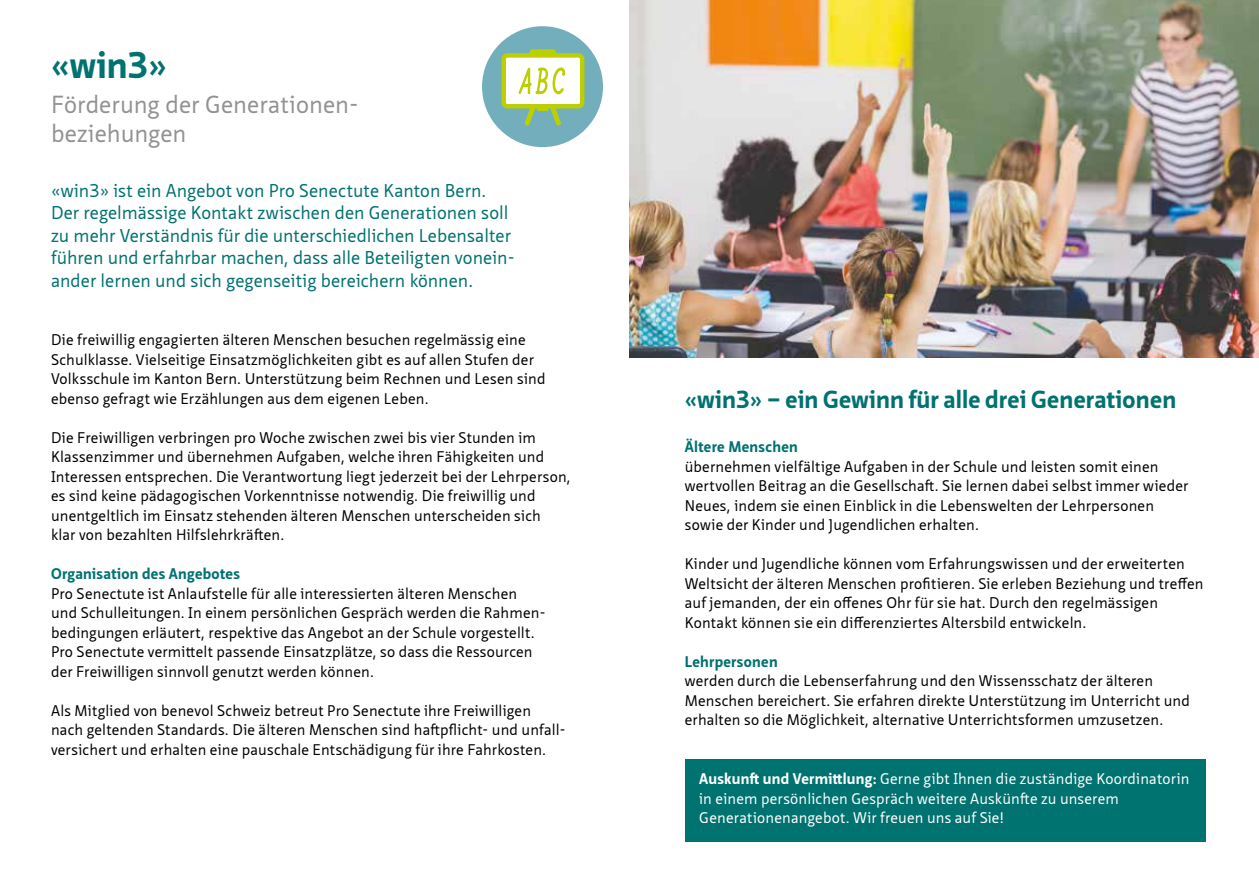
<style>
.page{position:relative;width:1259px;height:893px;background:#fff}
.page>*{position:absolute;margin:0;border:0;box-sizing:border-box;transform-origin:0 0}
.t1{font:700 36px "Neue Sans Pro";color:#007270}
.t2{font:700 24px "Neue Sans Pro";letter-spacing:.01em;color:#007270}
.t3{font:24px/28.5px "Neue Sans Pro";color:#929292}
.t4{font:18px/22.5px "Neue Sans Pro";letter-spacing:.005em;color:#007270}
.t5{font:15px/19.5px "Neue Sans Pro";letter-spacing:.01em;color:#000}
.t6{font:15px/19.5px "Neue Sans Pro";letter-spacing:.01em;color:#fff}
.t7{font:700 15px "Neue Sans Pro";letter-spacing:.02em;color:#007270}
.s1{font-weight:700}
</style>
<div class="page">
<div style="left:482px;top:26px;width:121px;height:121px;background:#72aebc;border-radius:50%"></div>
<div style="left:685px;top:759px;width:520px;height:83px;background:#007270"></div>
<img style="left:629px;top:0;width:630px;height:358px">
<div style="left:504px;top:55px;width:78px;height:51px;background:#fff;border-radius:4px"></div>
<div style="left:501px;top:53px;width:83px;height:56px;border:4px solid #bccf00;border-radius:4px"></div>
<svg style="left:524px;top:105px;width:37px;height:21px"></svg>
<svg style="left:528px;top:49px;width:29px;height:5px"></svg>
<svg style="left:518px;top:67px;width:48px;height:28px"></svg>
<h1 class="t1" style="left:51px;top:42px;width:117px">«win3»</h1>
<h2 class="t3" style="left:51px;top:90px;width:309px">Förderung der Generationen&shy;beziehungen</h2>
<p class="t4" style="left:51px;top:179px;width:465px">«win3» ist ein Angebot von Pro Senectute Kanton Bern.<br>Der regelmässige Kontakt zwischen den Generationen soll zu mehr Verständnis für die unterschiedlichen Lebensalter führen und erfahrbar machen, dass alle Beteiligten vonein&shy;ander lernen und sich gegenseitig bereichern können.</p>
<p class="t5" style="left:51px;top:330px;width:496px">Die freiwillig engagierten älteren Menschen besuchen regelmässig eine Schulklasse. Vielseitige Einsatzmöglichkeiten gibt es auf allen Stufen der Volksschule im Kanton Bern. Unterstützung beim Rechnen und Lesen sind ebenso gefragt wie Erzählungen aus dem eigenen Leben.</p>
<p class="t5" style="left:51px;top:427px;width:521px">Die Freiwilligen verbringen pro Woche zwischen zwei bis vier Stunden im Klassenzimmer und übernehmen Aufgaben, welche ihren Fähigkeiten und Interessen entsprechen. Die Verantwortung liegt jederzeit bei der Lehrperson, es sind keine pädagogischen Vorkenntnisse notwendig. Die freiwillig und unentgeltlich im Einsatz stehenden älteren Menschen unterscheiden sich<br>klar von bezahlten Hilfslehrkräften.</p>
<p class="t7" style="left:51px;top:564px;width:191px">Organisation des Angebotes</p>
<p class="t5" style="left:51px;top:583px;width:493px">Pro Senectute ist Anlaufstelle für alle interessierten älteren Menschen und Schulleitungen. In einem persönlichen Gespräch werden die Rahmen&shy;bedingungen erläutert, respektive das Angebot an der Schule vorgestellt.<br>Pro Senectute vermittelt passende Einsatzplätze, so dass die Ressourcen der Freiwilligen sinnvoll genutzt werden können.</p>
<p class="t5" style="left:51px;top:700px;width:516px">Als Mitglied von benevol Schweiz betreut Pro Senectute ihre Freiwilligen nach geltenden Standards. Die älteren Menschen sind haftpflicht- und unfall&shy;versichert und erhalten eine pauschale Entschädigung für ihre Fahrkosten.</p>
<h2 class="t2" style="left:685px;top:384px;width:493px">«win3» – ein Gewinn für alle drei Generationen</h2>
<p class="t7" style="left:685px;top:437px;width:115px">Ältere Menschen</p>
<p class="t5" style="left:685px;top:457px;width:505px">übernehmen vielfältige Aufgaben in der Schule und leisten somit einen wertvollen Beitrag an die Gesellschaft. Sie lernen dabei selbst immer wieder Neues, indem sie einen Einblick in die Lebenswelten der Lehrpersonen sowie der Kinder und Jugendlichen erhalten.</p>
<p class="t5" style="left:685px;top:554px;width:520px">Kinder und Jugendliche können vom Erfahrungswissen und der erweiterten Weltsicht der älteren Menschen profitieren. Sie erleben Beziehung und treffen auf jemanden, der ein offenes Ohr für sie hat. Durch den regelmässigen Kontakt können sie ein differenziertes Altersbild entwickeln.</p>
<p class="t7" style="left:685px;top:652px;width:94px">Lehrpersonen</p>
<p class="t5" style="left:685px;top:671px;width:507px">werden durch die Lebenserfahrung und den Wissensschatz der älteren<br>Menschen bereichert. Sie erfahren direkte Unterstützung im Unterricht und erhalten so die Möglichkeit, alternative Unterrichtsformen umzusetzen.</p>
<p class="t6" style="left:699px;top:769px;width:492px"><span class="s1">Auskunft und Vermittlung:</span> Gerne gibt Ihnen die zuständige Koordinatorin in einem persönlichen Gespräch weitere Auskünfte zu unserem<br>Generationenangebot. Wir freuen uns auf Sie!</p>
</div>
